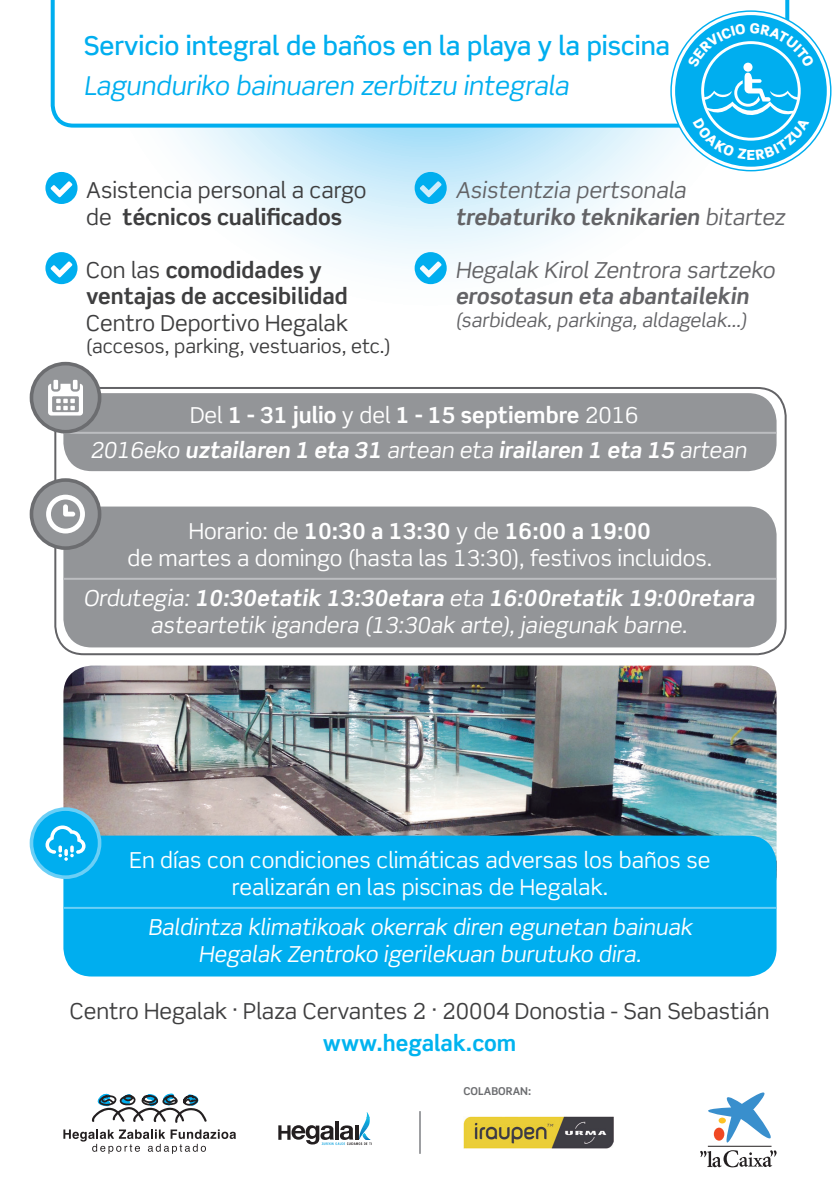
<style>
.page{position:relative;width:840px;height:1191px;background:#fff}
.page>*{position:absolute;margin:0;border:0;box-sizing:border-box;transform-origin:0 0}
.t1{font:500 26px "Scene Std";color:#00aeef}
.t2{font:italic 26px "Scene Std";letter-spacing:-.005em;color:#00aeef}
.t3{font:22px/26.4px "Scene Std";color:#fff;text-align:center}
.t4{font:700 22px "Scene Std";color:#fff}
.t5{font:22px/26.4px "Scene Std";color:#636366}
.t6{font:22px/26.4px "Scene Std";color:#3e3e3f}
.t7{font:700 22px/26.4px "Scene Std";color:#3e3e3f}
.t8{font:700 22px "Scene Std";color:#00b3ef}
.t9{font:19px "Scene Std";color:#3e3e3f}
.t10{font:19px "Scene Std";color:#636366}
.t11{font:700 10.8px "Scene Std";color:#6c6d70}
.s1{font-weight:700}
.s2{font-weight:400}
.s3{font-weight:400;font-style:italic}
</style>
<div class="page">
<svg style="left:50px;top:0;width:782px;height:285px"></svg>
<svg style="left:51px;top:0;width:737px;height:128px"></svg>
<svg style="left:63px;top:1129px;width:173px;height:24px"></svg>
<svg style="left:92px;top:1093px;width:114px;height:30px"></svg>
<svg style="left:366px;top:1112px;width:3px;height:5px"></svg>
<svg style="left:278px;top:1117px;width:94px;height:28px"></svg>
<svg style="left:670px;top:11px;width:160px;height:160px"></svg>
<div style="left:674px;top:15px;width:152px;height:152px;background:#00aeef;border-radius:50%"></div>
<svg style="left:45px;top:172px;width:32px;height:32px"></svg>
<svg style="left:414px;top:172px;width:32px;height:32px"></svg>
<svg style="left:45px;top:252px;width:32px;height:32px"></svg>
<svg style="left:414px;top:252px;width:32px;height:32px"></svg>
<div style="left:54px;top:387px;width:732px;height:268px;border:2px solid #636366;border-radius:28px"></div>
<div style="left:63px;top:393px;width:713px;height:78px;background:#939598;border-radius:28px"></div>
<hr style="left:63px;top:432px;width:713px;height:2px;background:#bcbdc0">
<div style="left:31px;top:364px;width:68px;height:68px;background:#939598;border-radius:50%"></div>
<div style="left:30px;top:362px;width:71px;height:71px;border:4px solid #6c6d70;border-radius:50%"></div>
<svg style="left:48px;top:380px;width:35px;height:35px"></svg>
<div style="left:63px;top:506px;width:713px;height:141px;background:#939598;border-radius:28px"></div>
<hr style="left:63px;top:578px;width:713px;height:2px;background:#bcbdc0">
<div style="left:31px;top:480px;width:68px;height:68px;background:#939598;border-radius:50%"></div>
<div style="left:30px;top:478px;width:71px;height:72px;border:4px solid #6c6d70;border-radius:50%"></div>
<svg style="left:46px;top:494px;width:39px;height:39px"></svg>
<img style="left:63px;top:665px;width:713px;height:193px">
<div style="left:63px;top:835px;width:713px;height:141px;background:#00aeef;border-radius:28px"></div>
<hr style="left:63px;top:907px;width:713px;height:2px;background:#6bcff6">
<div style="left:31px;top:809px;width:68px;height:68px;background:#00aeef;border-radius:50%"></div>
<div style="left:30px;top:807px;width:71px;height:72px;border:4px solid #6bcff6;border-radius:50%"></div>
<svg style="left:45px;top:825px;width:40px;height:35px"></svg>
<hr style="left:419px;top:1111px;width:1px;height:42px;background:#939598">
<svg style="left:700px;top:1092px;width:77px;height:76px"></svg>
<hr style="left:707px;top:1146px;width:64px;height:1px;background:#231f20">
<img style="left:463px;top:1116px;width:150px;height:32px">
<svg style="left:687px;top:23px;width:127px;height:137px"></svg>
<p class="t1" style="left:84px;top:30px;width:587px">Servicio integral de baños en la playa y la piscina</p>
<p class="t2" style="left:84px;top:70px;width:486px">Lagunduriko bainuaren zerbitzu integrala</p>
<p class="t6" style="left:86px;top:177px;width:281px">Asistencia personal a cargo de <span class="s1">técnicos cualificados</span></p>
<p class="t7" style="left:86px;top:256px;width:263px"><span class="s2">Con las</span> comodidades y ventajas de accesibilidad<br><span class="s2">Centro Deportivo Hegalak</span></p>
<p class="t9" style="left:86px;top:334px;width:306px">(accesos, parking, vestuarios, etc.)</p>
<p class="t5" style="left:455px;top:177px;width:335px">Asistentzia pertsonala <span class="s1">trebaturiko teknikarien</span> bitartez</p>
<p class="t5" style="left:455px;top:256px;width:324px">Hegalak Kirol Zentrora sartzeko <span class="s1">erosotasun eta abantailekin</span></p>
<p class="t10" style="left:455px;top:308px;width:296px">(sarbideak, parkinga, aldagelak...)</p>
<p class="t4" style="left:190px;top:401px;width:450px"><span class="s2">Del</span> 1 - 31 julio <span class="s2">y del</span> 1 - 15 septiembre <span class="s2">2016</span></p>
<p class="t4" style="left:90px;top:437px;width:657px"><span class="s2">2016eko</span> uztailaren 1 eta 31 <span class="s2">artean eta</span> irailaren 1 eta 15 <span class="s3">a rte a n</span></p>
<p class="t4" style="left:189px;top:517px;width:463px"><span class="s2">Horario: de</span> 10:30 a 13:30 <span class="s2">y de</span> 16:00 a 19:00</p>
<p class="t3" style="left:127px;top:544px;width:586px">de martes a domingo (hasta las 13:30), festivos incluidos.</p>
<p class="t3" style="left:83px;top:585px;width:676px">Ordutegia: <span class="s1">10:30etatik 13:30etara</span> eta <span class="s1">16:00retatik 19:00retara </span>asteartetik igandera (13:30ak arte), jaiegunak barne.</p>
<p class="t3" style="left:129px;top:847px;width:582px">En días con condiciones climáticas adversas los baños se realizarán en las piscinas de Hegalak.</p>
<p class="t3" style="left:148px;top:914px;width:549px">Baldintza klimatikoak okerrak diren egunetan bainuak<br>Hegalak Zentroko igerilekuan burutuko dira.</p>
<p class="t6" style="left:70px;top:998px;width:700px">Centro Hegalak · Plaza Cervantes 2 · 20004 Donostia - San Sebastián</p>
<p class="t8" style="left:322px;top:1029px;width:195px">www.hegalak.com</p>
<p class="t11" style="left:463px;top:1084px;width:69px">COLABORAN:</p>
</div>
